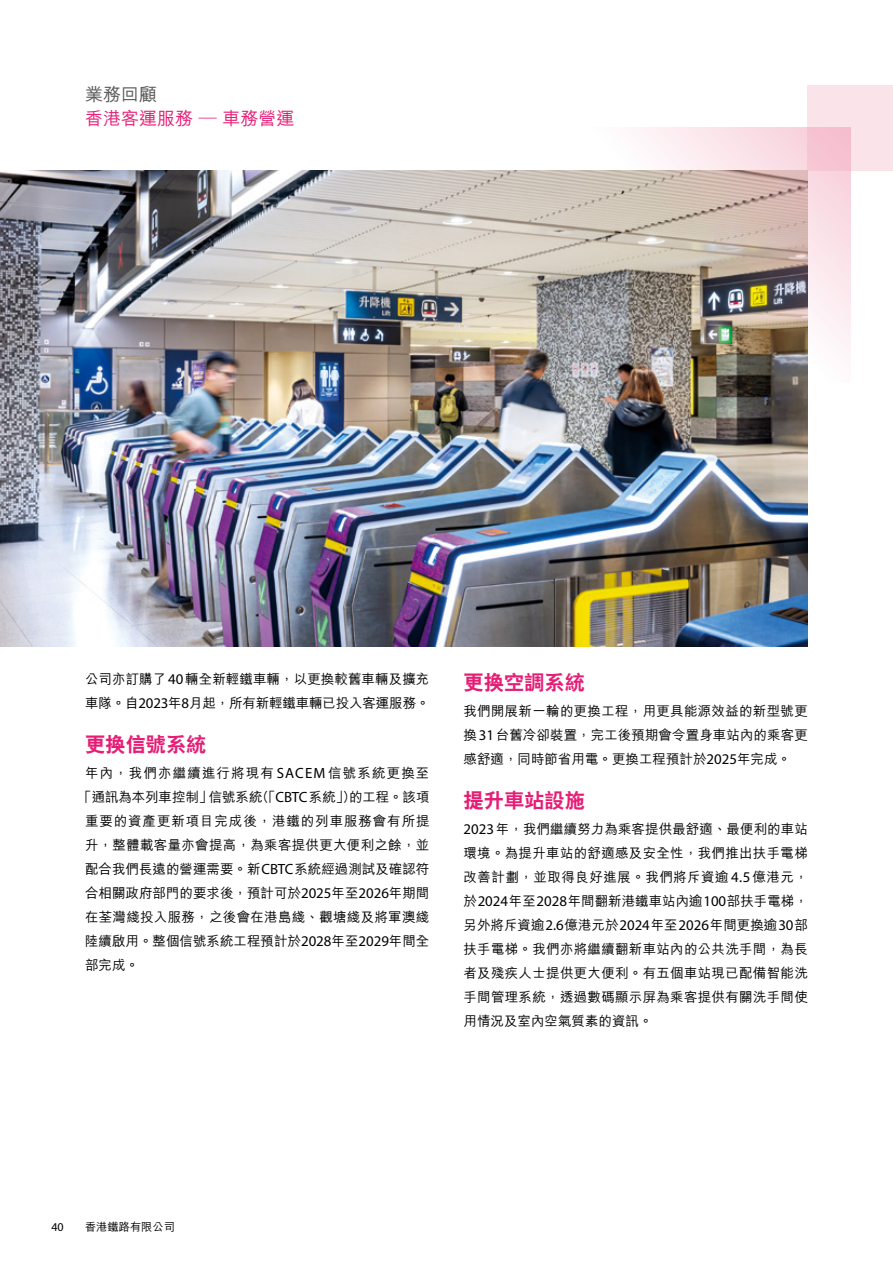
<style>
.page{position:relative;width:893px;height:1263px;background:#fff}
.page>*{position:absolute;margin:0;border:0;box-sizing:border-box;transform-origin:0 0}
.t1{font:800 20.25px "C Hei 2 HK";color:#e61d75}
.t2{font:500 18px "M Hei HK";color:#e61d75}
.t3{font:500 18px "M Hei HK";color:#595757}
.t4{font:500 13.5px/24px "M Hei HK";letter-spacing:.005em;color:#000;text-align:justify}
.t5{font:500 13.5px "M Hei HK";letter-spacing:.085em;color:#000}
.t6{font:500 13.5px "M Hei HK";letter-spacing:.065em;color:#000}
.t7{font:12px "Myriad Pro";color:#000}
.t8{font:500 11.25px "M Hei HK";color:#000}
.s1{font-family:"Myriad Pro";font-weight:400;font-size:14.85px}
</style>
<div class="page">
<img style="left:0;top:170px;width:808px;height:476px">
<div style="left:808px;top:85px;width:85px;height:85px;background:#fbe3ea"></div>
<img style="left:340px;top:128px;width:510px;height:255px">
<h2 class="t3" style="left:85px;top:81px;width:73px">業務回顧</h2>
<h2 class="t2" style="left:85px;top:105px;width:211px">香港客運服務 — 車務營運</h2>
<p class="t4" style="left:85px;top:666px;width:346px">公司亦訂購了<span class="s1">40</span>輛全新輕鐵車輛，以更換較舊車輛及擴充車隊。自<span class="s1">2023</span>年<span class="s1">8</span>月起，所有新輕鐵車輛已投入客運服務。</p>
<h1 class="t1" style="left:85px;top:731px;width:123px">更換信號系統</h1>
<p class="t5" style="left:85px;top:763px;width:346px">年內，我們亦繼續進行將現有 <span class="s1">SACEM</span> 信號系統更換至</p>
<p class="t4" style="left:78px;top:784px;width:353px">「通訊為本列車控制」信號系統（「<span class="s1">CBTC</span>系統」）的工程。該項</p>
<p class="t6" style="left:85px;top:811px;width:346px">重要的資產更新項目完成後，港鐵的列車服務會有所提</p>
<p class="t4" style="left:85px;top:832px;width:346px">升，整體載客量亦會提高，為乘客提供更大便利之餘，並</p>
<p class="t4" style="left:85px;top:856px;width:346px">配合我們長遠的營運需要。新<span class="s1">CBTC</span>系統經過測試及確認符</p>
<p class="t4" style="left:85px;top:880px;width:346px">合相關政府部門的要求後，預計可於<span class="s1">2025</span>年至<span class="s1">2026</span>年期間</p>
<p class="t4" style="left:85px;top:904px;width:346px">在荃灣綫投入服務，之後會在港島綫、觀塘綫及將軍澳綫</p>
<p class="t4" style="left:85px;top:928px;width:346px">陸續啟用。整個信號系統工程預計於<span class="s1">2028</span>年至<span class="s1">2029</span>年間全</p>
<p class="t4" style="left:85px;top:952px;width:55px">部完成。</p>
<h1 class="t1" style="left:463px;top:669px;width:123px">更換空調系統</h1>
<p class="t4" style="left:463px;top:698px;width:346px">我們開展新一輪的更換工程，用更具能源效益的新型號更換<span class="s1">31</span>台舊冷卻裝置，完工後預期會令置身車站內的乘客更感舒適，同時節省用電。更換工程預計於<span class="s1">2025</span>年完成。</p>
<h1 class="t1" style="left:463px;top:787px;width:123px">提升車站設施</h1>
<p class="t4" style="left:463px;top:816px;width:346px"><span class="s1">2023</span>年，我們繼續努力為乘客提供最舒適、最便利的車站環境。為提升車站的舒適感及安全性，我們推出扶手電梯改善計劃，並取得良好進展。我們將斥資逾<span class="s1">4.5</span>億港元，於<span class="s1">2024</span>年至<span class="s1">2028</span>年間翻新港鐵車站內逾<span class="s1">100</span>部扶手電梯，另外將斥資逾<span class="s1">2.6</span>億港元於<span class="s1">2024</span>年至<span class="s1">2026</span>年間更換逾<span class="s1">30</span>部扶手電梯。我們亦將繼續翻新車站內的公共洗手間，為長者及殘疾人士提供更大便利。有五個車站現已配備智能洗手間管理系統，透過數碼顯示屏為乘客提供有關洗手間使用情況及室內空氣質素的資訊。</p>
<p class="t7" style="left:51px;top:1220px;width:14px">40</p>
<p class="t8" style="left:85px;top:1218px;width:91px">香港鐵路有限公司</p>
</div>
